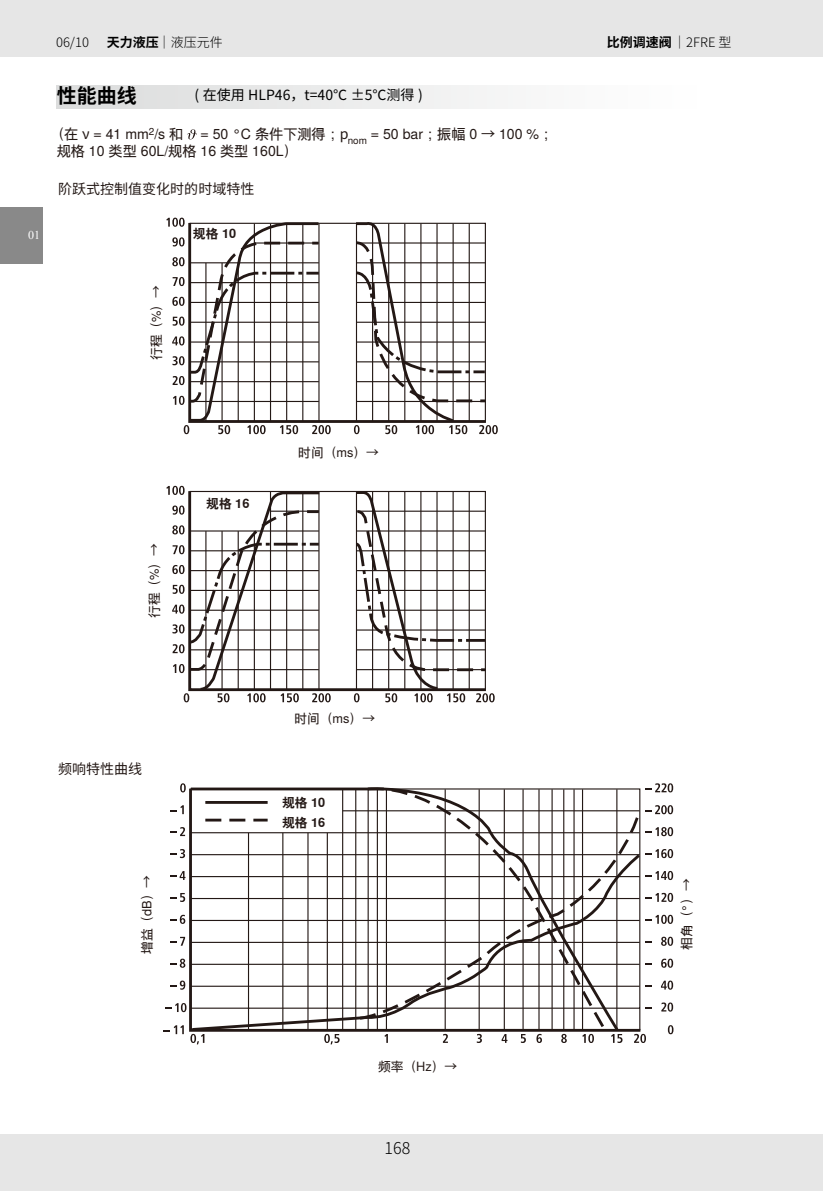
<style>
.page{position:relative;width:823px;height:1191px;background:#fff}
.page>*{position:absolute;margin:0;border:0;box-sizing:border-box;transform-origin:0 0}
.t1{font:700 20px "Noto Sans Hans";color:#000}
.t2{font:300 16.4px "Noto Sans Hans";color:#000}
.t3{font:14.2px/17px "Nimbus Sans Global";color:#231815}
.t4{font:14px "Noto Sans Hans";color:#000}
.t5{font:14px "Noto Sans Hans";color:#231815}
.t6{font:300 13px "Noto Sans Hans";color:#000}
.t7{font:12.8px "Nimbus Sans Global";color:#231815}
.t8{font:700 12.8px/19.6px "Nimbus Sans Global";color:#231815}
.t9{font:12px "Times New Roman";color:#fff}
.s1{font-weight:700}
.s2{font-family:"Noto Sans Hans"}
</style>
<div class="page">
<div style="left:0;top:0;width:822px;height:57px;background:#e6e6e6"></div>
<div style="left:0;top:1134px;width:822px;height:57px;background:#e6e6e6"></div>
<div style="left:0;top:207px;width:43px;height:56px;background:#898989"></div>
<div style="left:57px;top:85px;width:652px;height:24px;background:linear-gradient(to right,#dbdcdc,#fff)"></div>
<svg style="left:166px;top:218px;width:163px;height:216px"></svg>
<svg style="left:353px;top:222px;width:143px;height:212px"></svg>
<svg style="left:166px;top:486px;width:163px;height:216px"></svg>
<svg style="left:353px;top:490px;width:140px;height:212px"></svg>
<svg style="left:190px;top:1033px;width:6px;height:10px"></svg>
<svg style="left:192px;top:1034px;width:12px;height:10px"></svg>
<svg style="left:634px;top:1033px;width:7px;height:10px"></svg>
<svg style="left:640px;top:1033px;width:5px;height:10px"></svg>
<svg style="left:180px;top:783px;width:6px;height:9px"></svg>
<svg style="left:325px;top:1034px;width:14px;height:10px"></svg>
<svg style="left:384px;top:1034px;width:3px;height:9px"></svg>
<svg style="left:442px;top:1033px;width:5px;height:10px"></svg>
<svg style="left:476px;top:1033px;width:5px;height:10px"></svg>
<svg style="left:501px;top:1034px;width:6px;height:9px"></svg>
<svg style="left:520px;top:1034px;width:5px;height:9px"></svg>
<svg style="left:536px;top:1033px;width:5px;height:10px"></svg>
<svg style="left:561px;top:1033px;width:5px;height:10px"></svg>
<svg style="left:582px;top:1034px;width:7px;height:9px"></svg>
<svg style="left:588px;top:1033px;width:5px;height:10px"></svg>
<svg style="left:611px;top:1034px;width:11px;height:9px"></svg>
<svg style="left:170px;top:980px;width:15px;height:9px"></svg>
<svg style="left:170px;top:958px;width:15px;height:9px"></svg>
<svg style="left:170px;top:936px;width:15px;height:9px"></svg>
<svg style="left:170px;top:914px;width:15px;height:10px"></svg>
<svg style="left:170px;top:893px;width:15px;height:9px"></svg>
<svg style="left:170px;top:871px;width:15px;height:9px"></svg>
<svg style="left:170px;top:849px;width:15px;height:9px"></svg>
<svg style="left:170px;top:827px;width:15px;height:9px"></svg>
<svg style="left:170px;top:805px;width:14px;height:9px"></svg>
<svg style="left:163px;top:1025px;width:21px;height:9px"></svg>
<svg style="left:645px;top:783px;width:22px;height:9px"></svg>
<svg style="left:667px;top:783px;width:5px;height:9px"></svg>
<svg style="left:661px;top:1002px;width:7px;height:9px"></svg>
<svg style="left:667px;top:1002px;width:5px;height:9px"></svg>
<svg style="left:661px;top:980px;width:7px;height:9px"></svg>
<svg style="left:667px;top:980px;width:5px;height:9px"></svg>
<svg style="left:661px;top:958px;width:7px;height:9px"></svg>
<svg style="left:667px;top:958px;width:5px;height:9px"></svg>
<svg style="left:661px;top:936px;width:6px;height:10px"></svg>
<svg style="left:667px;top:936px;width:5px;height:10px"></svg>
<svg style="left:645px;top:915px;width:22px;height:8px"></svg>
<svg style="left:667px;top:914px;width:5px;height:10px"></svg>
<svg style="left:645px;top:893px;width:22px;height:9px"></svg>
<svg style="left:667px;top:893px;width:5px;height:9px"></svg>
<svg style="left:645px;top:871px;width:22px;height:9px"></svg>
<svg style="left:667px;top:871px;width:5px;height:9px"></svg>
<svg style="left:645px;top:849px;width:22px;height:9px"></svg>
<svg style="left:667px;top:849px;width:5px;height:9px"></svg>
<svg style="left:645px;top:827px;width:22px;height:9px"></svg>
<svg style="left:667px;top:827px;width:5px;height:9px"></svg>
<svg style="left:645px;top:805px;width:22px;height:9px"></svg>
<svg style="left:667px;top:805px;width:5px;height:9px"></svg>
<svg style="left:667px;top:1025px;width:6px;height:9px"></svg>
<svg style="left:189px;top:787px;width:430px;height:65px"></svg>
<svg style="left:364px;top:787px;width:243px;height:21px"></svg>
<svg style="left:189px;top:852px;width:452px;height:180px"></svg>
<svg style="left:202px;top:808px;width:439px;height:213px"></svg>
<hr style="left:205px;top:801px;width:62px;height:3px;background:#231815">
<svg style="left:165px;top:1003px;width:17px;height:9px"></svg>
<svg style="left:181px;top:1003px;width:5px;height:9px"></svg>
<svg style="left:187px;top:129px;width:9px;height:10px"></svg>
<p class="t9" style="left:28px;top:226px;width:13px">01</p>
<p class="t6" style="left:56px;top:35px;width:34px">06/10</p>
<p class="t6" style="left:107px;top:35px;width:117px"><span class="s1">天力液压</span>｜液压元件</p>
<p class="t6" style="left:606px;top:35px;width:126px"><span class="s1">比例调速阀</span>｜2FRE 型</p>
<h1 class="t1" style="left:57px;top:84px;width:82px">性能曲线</h1>
<p class="t4" style="left:194px;top:87px;width:229px">( 在使用 HLP46，t=40℃ ±5℃测得 )</p>
<p class="t3" style="left:57px;top:126px;width:497px;text-indent:-7px">（在 <span class="s2">ν</span> = 41 mm<sup>2</sup>/s 和 = 50 °C 条件下测得；<span class="s2">p</span><sub>nom</sub> = 50 bar；振幅 0 <span class="s2">→</span> 100 %；规格 10 类型 60L/规格 16 类型 160L）</p>
<p class="t5" style="left:58px;top:181px;width:197px">阶跃式控制值变化时的时域特性</p>
<p class="t8" style="left:193px;top:223px;width:45px">规格 10</p>
<p class="t7" style="left:149px;top:360px;width:76px;rotate:-90deg">行程（%）<span class="s2">→</span></p>
<p class="t7" style="left:147px;top:618px;width:76px;rotate:-90deg">行程（%）<span class="s2">→</span></p>
<p class="t8" style="left:206px;top:494px;width:45px">规格 16</p>
<p class="t7" style="left:298px;top:444px;width:82px">时间（ms）<span class="s2">→</span></p>
<p class="t5" style="left:58px;top:761px;width:85px">频响特性曲线</p>
<p class="t7" style="left:139px;top:954px;width:81px;rotate:-90deg">增益（dB）<span class="s2">→</span></p>
<p class="t7" style="left:294px;top:711px;width:82px">时间（ms）<span class="s2">→</span></p>
<p class="t8" style="left:282px;top:793px;width:45px">规格 10规格 16</p>
<p class="t7" style="left:678px;top:950px;width:73px;rotate:-90deg">相角（°）<span class="s2">→</span></p>
<p class="t7" style="left:378px;top:1059px;width:81px">频率（Hz）<span class="s2">→</span></p>
<p class="t2" style="left:384px;top:1139px;width:27px">168</p>
</div>
